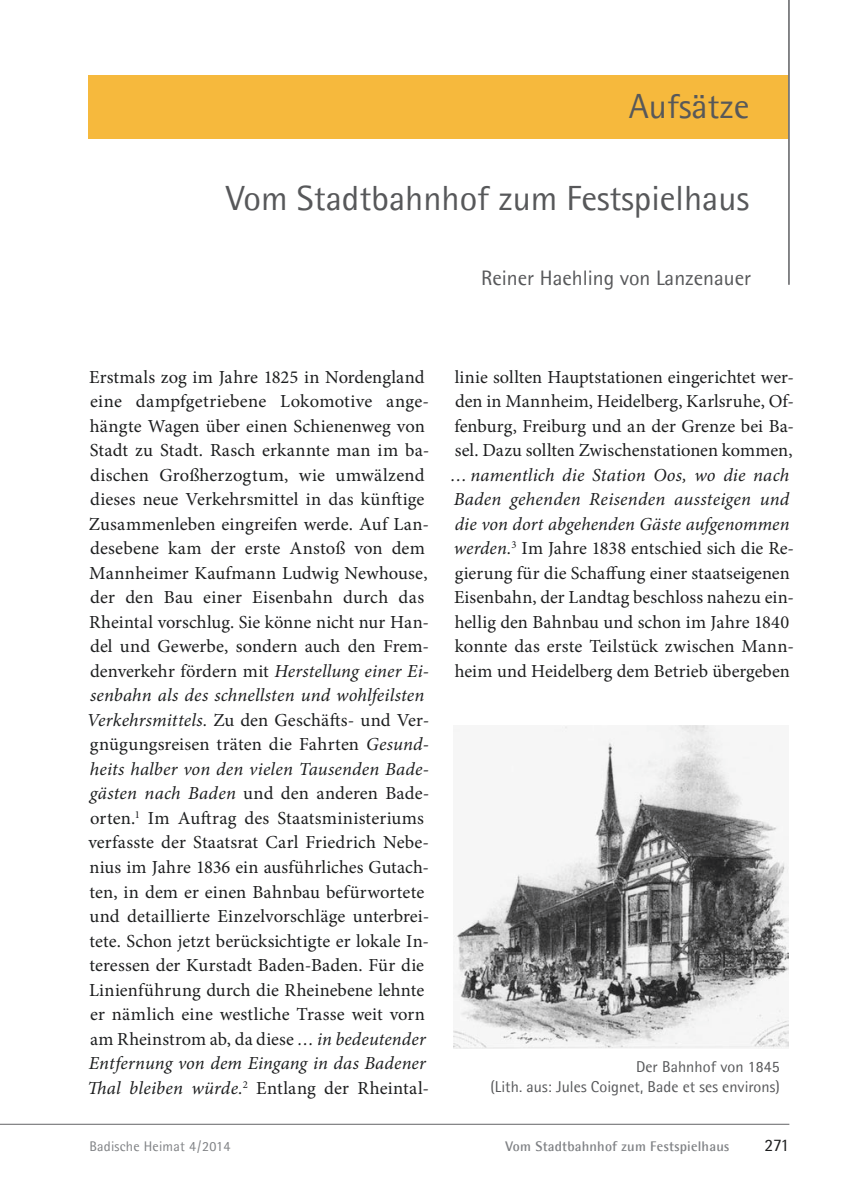
<style>
.page{position:relative;width:844px;height:1191px;background:#fff}
.page>*{position:absolute;margin:0;border:0;box-sizing:border-box;transform-origin:0 0}
.t1{font:35px "Agfa Rotis Semisans";color:#57585a}
.t2{font:21px "Agfa Rotis Semisans";color:#57585a}
.t3{font:18.38px/24.5px "Minion Pro";letter-spacing:.005em;color:#1d1e1f}
.t4{font:17.5px "Agfa Rotis Semisans";color:#1d1e1f}
.t5{font:15.75px/20.1px "Agfa Rotis Semisans";letter-spacing:.005em;color:#57585a;text-align:right}
.t6{font:700 14px "Agfa Rotis Semisans";letter-spacing:.015em;color:#808285}
.t7{font:14px "Agfa Rotis Semisans";letter-spacing:.015em;color:#808285}
.s1{font-style:italic}
</style>
<div class="page">
<hr style="left:0;top:1124px;width:789px;height:1px;background:#636366">
<div style="left:89px;top:75px;width:699px;height:64px;background:#f6b93d"></div>
<hr style="left:787px;top:0;width:2px;height:285px;background:#757679">
<img style="left:453px;top:726px;width:335px;height:322px">
<p class="t1" style="left:628px;top:86px;width:122px">Aufsätze</p>
<p class="t1" style="left:226px;top:177px;width:524px">Vom Stadtbahnhof zum Festspielhaus</p>
<p class="t2" style="left:481px;top:265px;width:271px">Reiner Haehling von Lanzenauer</p>
<p class="t3" style="left:87px;top:366px;width:344px">Erstmals zog im Jahre 1825 in Nordengland eine dampfgetriebene Lokomotive ange&shy;hängte Wagen über einen Schienenweg von Stadt zu Stadt. Rasch erkannte man im ba&shy;dischen Großherzogtum, wie umwälzend dieses neue Verkehrsmittel in das künftige Zusammenleben eingreifen werde. Auf Lan&shy;desebene kam der erste Anstoß von dem Mannheimer Kaufmann Ludwig Newhouse, der den Bau einer Eisenbahn durch das Rheintal vorschlug. Sie könne nicht nur Han&shy;del und Gewerbe, sondern auch den Frem&shy;denverkehr fördern mit <span class="s1">Herstellung einer Ei&shy;senbahn als des schnellsten und wohlfeilsten Verkehrsmittels.</span> Zu den Geschäfts- und Ver&shy;gnügungsreisen träten die Fahrten <span class="s1">Gesund&shy;heits halber von den vielen Tausenden Bade&shy;gästen nach Baden</span> und den anderen Bade&shy;orten.<sup>1</sup> Im Auftrag des Staatsministeriums verfasste der Staatsrat Carl Friedrich Nebe&shy;nius im Jahre 1836 ein ausführliches Gutach&shy;ten, in dem er einen Bahnbau befürwortete und detaillierte Einzelvorschläge unterbrei&shy;tete. Schon jetzt berücksichtigte er lokale In&shy;teressen der Kurstadt Baden-Baden. Für die Linienführung durch die Rheinebene lehnte er nämlich eine westliche Trasse weit vorn am Rheinstrom ab, da diese <span class="s1">… in bedeutender Entfernung von dem Eingang in das Badener Thal bleiben würde.</span><sup>2</sup> Entlang der Rheintal-</p>
<p class="t3" style="left:450px;top:366px;width:345px">linie sollten Hauptstationen eingerichtet wer&shy;den in Mannheim, Heidelberg, Karlsruhe, Of&shy;fenburg, Freiburg und an der Grenze bei Ba&shy;sel. Dazu sollten Zwischenstationen kommen, <span class="s1">… namentlich die Station Oos, wo die nach Baden gehenden Reisenden aussteigen und die von dort abgehenden Gäste aufgenommen werden.</span><sup>3</sup> Im Jahre 1838 entschied sich die Re&shy;gierung für die Schaffung einer staatseigenen Eisenbahn, der Landtag beschloss nahezu ein&shy;hellig den Bahnbau und schon im Jahre 1840 konnte das erste Teilstück zwischen Mann&shy;heim und Heidelberg dem Betrieb übergeben</p>
<p class="t5" style="left:490px;top:1056px;width:291px">Der Bahnhof von 1845<br>(Lith. aus: Jules Coignet, Bade et ses environs)</p>
<p class="t7" style="left:89px;top:1137px;width:142px">Badische Heimat 4 / 2014</p>
<p class="t6" style="left:505px;top:1137px;width:225px">Vom Stadtbahnhof zum Festspielhaus</p>
<p class="t4" style="left:764px;top:1134px;width:27px">271</p>
</div>
